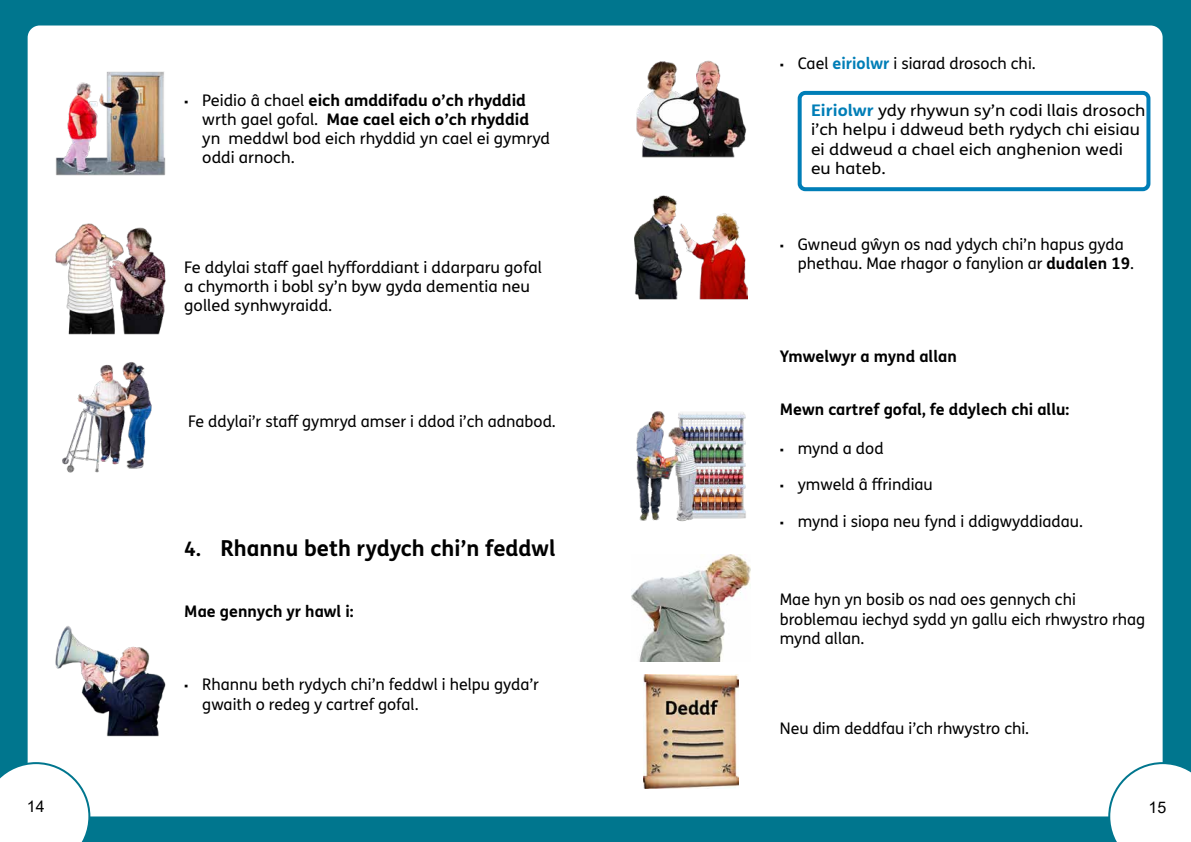
<style>
.page{position:relative;width:1191px;height:842px;background:#00768e}
.page>*{position:absolute;margin:0;border:0;box-sizing:border-box;transform-origin:0 0}
.t1{font:700 22px "FS Me Pro";color:#000}
.t2{font:16px/19.2px "FS Me Pro";color:#000}
.t3{font:16px/19.2px "FS Me Pro";color:#000;scale:1.1 1}
.t4{font:700 16px "FS Me Pro";color:#000}
.t5{font:16px "Arial";color:#000}
.s1{font-family:"Verdana";font-size:12px}
.s2{font-weight:700}
.s3{font-size:20px}
.s4{font-weight:700;color:#007eb7}
</style>
<div class="page">
<div style="left:28px;top:26px;width:1134px;height:790px;background:#fff;border-radius:12px"></div>
<img style="left:56px;top:71px;width:110px;height:105px">
<img style="left:55px;top:223px;width:111px;height:112px">
<img style="left:62px;top:362px;width:90px;height:111px">
<svg style="left:0;top:762px;width:90px;height:80px"></svg>
<img style="left:55px;top:626px;width:111px;height:111px">
<img style="left:636px;top:60px;width:111px;height:98px">
<img style="left:634px;top:195px;width:113px;height:105px">
<img style="left:636px;top:411px;width:110px;height:111px">
<img style="left:631px;top:554px;width:119px;height:108px">
<img style="left:644px;top:675px;width:94px;height:113px">
<div style="left:797px;top:91px;width:353px;height:100px;border:4px solid #007eb7;border-radius:6px"></div>
<svg style="left:1108px;top:762px;width:83px;height:80px"></svg>
<p class="t5" style="left:27px;top:795px;width:19px">14</p>
<p class="t2" style="left:202px;top:90px;width:349px;text-indent:-18px"><span class="s1">▪</span> Peidio â chael <span class="s2">eich amddifadu o’ch rhyddid </span>wrth gael gofal. <span class="s2">Mae cael eich o’ch rhyddid </span>yn meddwl bod eich rhyddid yn cael ei gymryd oddi arnoch.</p>
<p class="t2" style="left:184px;top:258px;width:359px">Fe ddylai staf gael hyforddiant i ddarparu gofal a chymorth i bobl sy’n byw gyda dementia neu golled synhwyraidd.</p>
<p class="t2" style="left:188px;top:412px;width:369px">Fe ddylai’r staf gymryd amser i ddod i’ch adnabod.</p>
<h1 class="t1" style="left:184px;top:531px;width:373px"><span class="s3">4.</span> Rhannu beth rydych chi’n feddwl</h1>
<h2 class="t4" style="left:184px;top:599px;width:171px">Mae gennych yr hawl i:</h2>
<p class="t2" style="left:202px;top:675px;width:338px;text-indent:-18px"><span class="s1">▪</span> Rhannu beth rydych chi’n feddwl i helpu gyda’r gwaith o redeg y cartref gofal.</p>
<p class="t2" style="left:780px;top:53px;width:257px"><span class="s1">▪</span> Cael <span class="s4">eiriolwr</span> i siarad drosoch chi.</p>
<p class="t3" style="left:811px;top:101px;width:306px"><span class="s4">Eiriolwr</span> ydy rhywun sy’n codi llais drosoch i’ch helpu i ddweud beth rydych chi eisiau ei ddweud a chael eich anghenion wedi eu hateb.</p>
<p class="t2" style="left:798px;top:234px;width:338px;text-indent:-18px"><span class="s1">▪</span> Gwneud gŵyn os nad ydych chi’n hapus gyda phethau. Mae rhagor o fanylion ar <span class="s2">dudalen 19</span>.</p>
<p class="t4" style="left:780px;top:344px;width:178px">Ymwelwyr a mynd allan</p>
<h2 class="t4" style="left:780px;top:397px;width:291px">Mewn cartref gofal, fe ddylech chi allu:</h2>
<p class="t2" style="left:780px;top:439px;width:105px"><span class="s1">▪</span> mynd a dod</p>
<p class="t2" style="left:780px;top:475px;width:155px"><span class="s1">▪</span> ymweld â frindiau</p>
<p class="t2" style="left:780px;top:511px;width:305px"><span class="s1">▪</span> mynd i siopa neu fynd i ddigwyddiadau.</p>
<p class="t2" style="left:780px;top:590px;width:367px">Mae hyn yn bosib os nad oes gennych chi broblemau iechyd sydd yn gallu eich rhwystro rhag mynd allan.</p>
<p class="t2" style="left:780px;top:718px;width:251px">Neu dim deddfau i’ch rhwystro chi.</p>
<p class="t5" style="left:1148px;top:796px;width:19px">15</p>
</div>
